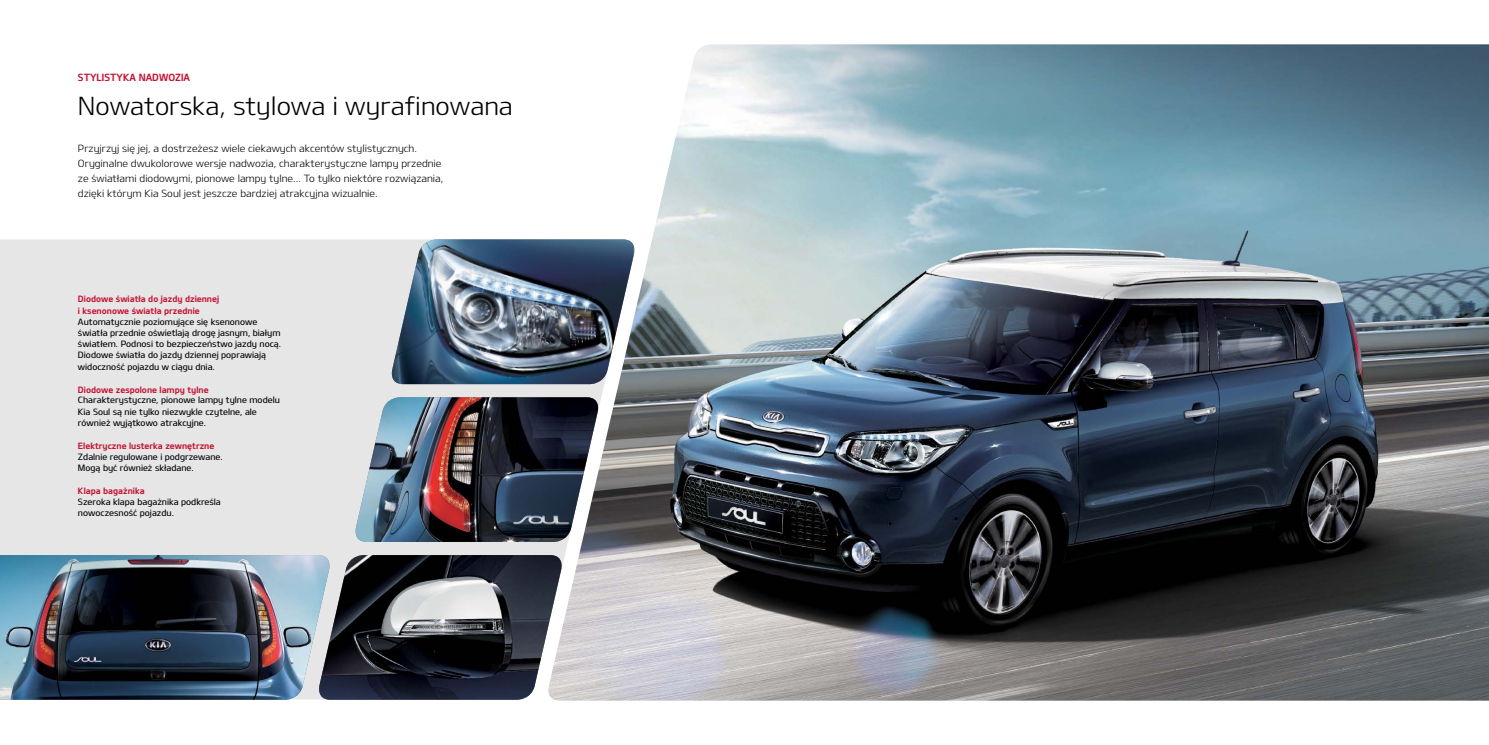
<style>
.page{position:relative;width:1489px;height:745px;background:#fff}
.page>*{position:absolute;margin:0;border:0;box-sizing:border-box;transform-origin:0 0}
.t1{font:25px "Design KOTFL";color:#000}
.t2{font:10px/15px "Design KOTFL";color:#000}
.t3{font:10px "Design KOTFB";color:#c41230}
.t4{font:8.75px/11.2px "Design KOTFM";color:#000}
.t5{font:8.75px/11.2px "Design KOTFB";color:#c41230}
</style>
<div class="page">
<div style="left:0;top:239px;width:545px;height:315px;background:#e6e6e7"></div>
<img style="left:545px;top:44px;width:943px;height:656px">
<img style="left:389px;top:239px;width:248px;height:145px">
<img style="left:352px;top:397px;width:249px;height:144px">
<img style="left:333px;top:554px;width:231px;height:145px">
<img style="left:0;top:554px;width:330px;height:145px">
<p class="t3" style="left:78px;top:71px;width:114px">STYLISTYKA NADWOZIA</p>
<h1 class="t1" style="left:78px;top:90px;width:436px">Nowatorska, stylowa i wyrafinowana</h1>
<p class="t2" style="left:78px;top:140px;width:367px">Przyjrzyj się jej, a dostrzeżesz wiele ciekawych akcentów stylistycznych.<br>Oryginalne dwukolorowe wersje nadwozia, charakterystyczne lampy przednie ze światłami diodowymi, pionowe lampy tylne... To tylko niektóre rozwiązania, dzięki którym Kia Soul jest jeszcze bardziej atrakcyjna wizualnie.</p>
<p class="t5" style="left:78px;top:293px;width:143px">Diodowe światła do jazdy dziennej i ksenonowe światła przednie</p>
<p class="t4" style="left:78px;top:315px;width:205px">Automatycznie poziomujące się ksenonowe światła przednie oświetlają drogę jasnym, białym światłem. Podnosi to bezpieczeństwo jazdy nocą.<br>Diodowe światła do jazdy dziennej poprawiają widoczność pojazdu w ciągu dnia.</p>
<p class="t5" style="left:78px;top:383px;width:132px">Diodowe zespolone lampy tylne</p>
<p class="t4" style="left:78px;top:394px;width:203px">Charakterystyczne, pionowe lampy tylne modelu<br>Kia Soul są nie tylko niezwykle czytelne, ale również wyjątkowo atrakcyjne.</p>
<p class="t5" style="left:78px;top:439px;width:138px">Elektryczne lusterka zewnętrzne</p>
<p class="t4" style="left:78px;top:450px;width:146px">Zdalnie regulowane i podgrzewane.<br>Mogą być również składane.</p>
<p class="t5" style="left:78px;top:484px;width:68px">Klapa bagażnika</p>
<p class="t4" style="left:78px;top:495px;width:144px">Szeroka klapa bagażnika podkreśla nowoczesność pojazdu.</p>
</div>
